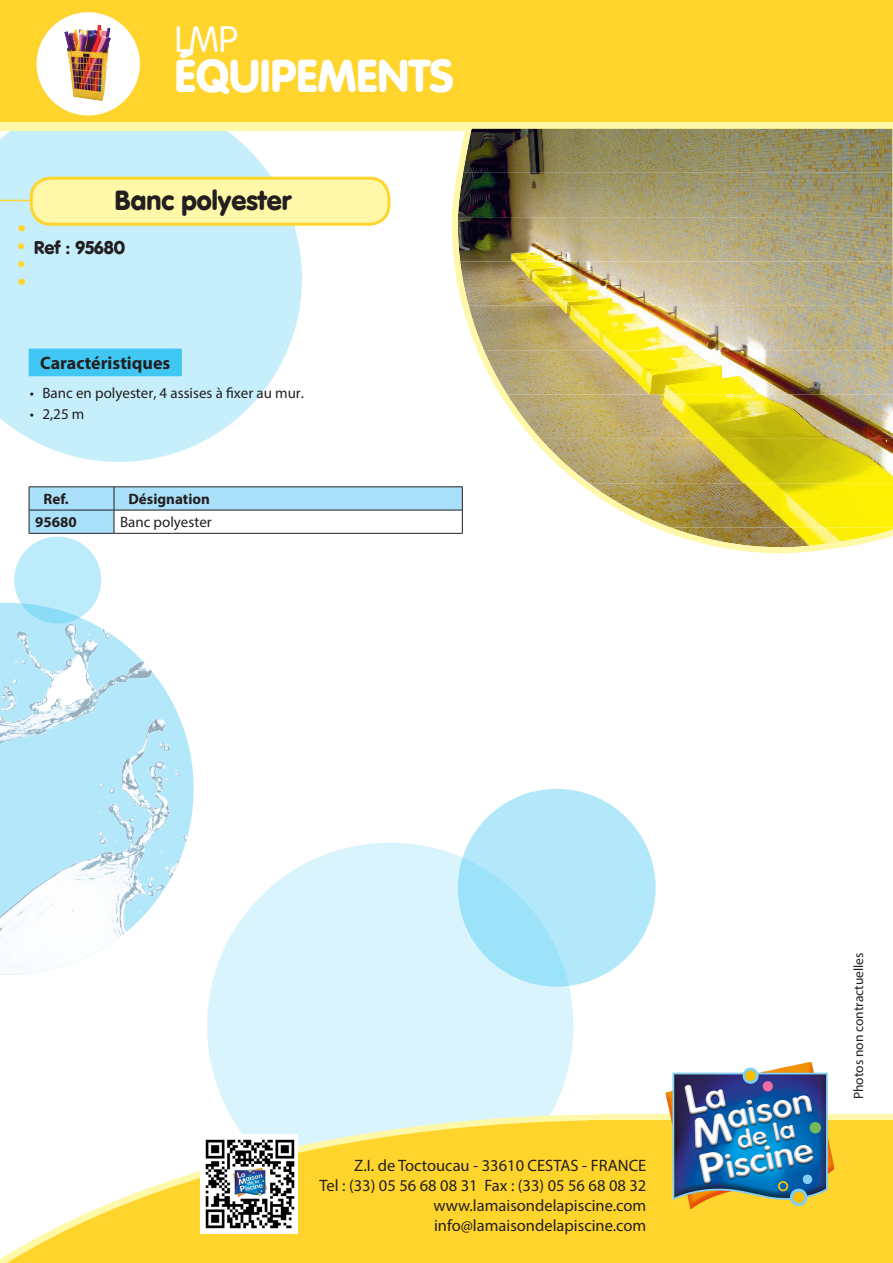
<style>
.page{position:relative;width:893px;height:1263px;background:#fff}
.page>*{position:absolute;margin:0;border:0;box-sizing:border-box;transform-origin:0 0}
.t1{font:900 45px "VAG Rounded LT";color:#fff}
.t2{font:300 36px "VAG Rounded LT";color:#fff}
.Descriptif_Vo_-_titr{font:900 27px "VAG Rounded LT";color:#231f20}
.Descriptif_Vo_-_titr-2{font:700 18px "Myriad Pro";color:#231f20}
.t3{font:900 18px "VAG Rounded LT";color:#231f20}
.t4{font:16.5px/19.8px "Myriad Pro";color:#231f20;text-align:right}
.Descriptif_Vo_-_txt{font:15px "Myriad Pro";color:#231f20}
.Descriptif_Vo_-_txt-2{font:700 15px "Myriad Pro";color:#231f20}
.t5{font:13.5px "Myriad Pro";color:#231f20}
</style>
<div class="page">
<svg style="left:0;top:131px;width:302px;height:331px;background:#cef0fa"></svg>
<div style="left:207px;top:843px;width:366px;height:366px;background:#d9f4fc;border-radius:50%"></div>
<svg style="left:458px;top:789px;width:198px;height:198px;background:#ade6f9"></svg>
<img style="left:0;top:611px;width:194px;height:364px">
<svg style="left:14px;top:536px;width:87px;height:87px;background:#b7e9fa"></svg>
<div style="left:0;top:43px;width:893px;height:88px;background:#fff8a8"></div>
<div style="left:0;top:0;width:893px;height:122px;background:#ffd42c"></div>
<svg style="left:0;top:1097px;width:661px;height:166px;fill:#ffd42c"></svg>
<div style="left:587px;top:1120px;width:306px;height:143px;background:#ffd42c"></div>
<div style="left:37px;top:12px;width:103px;height:103px;background:#fff;border-radius:50%"></div>
<img style="left:661px;top:1062px;width:178px;height:148px">
<div style="left:31px;top:178px;width:358px;height:46px;background:#fff8a8;border-radius:20px"></div>
<div style="left:30px;top:177px;width:360px;height:49px;border:3px solid #ffd42c;border-radius:20px"></div>
<hr style="left:0;top:200px;width:30px;height:1px;background:#ffd42c">
<img style="left:64px;top:25px;width:47px;height:76px">
<svg style="left:18px;top:246px;width:6px;height:27px"></svg>
<img style="left:201px;top:1135px;width:97px;height:98px">
<img style="left:451px;top:128px;width:442px;height:426px">
<svg style="left:27px;top:347px;width:156px;height:31px;background:#50cbf4"></svg>
<svg style="left:29px;top:486px;width:434px;height:48px"></svg>
<h2 class="t2" style="left:175px;top:19px;width:64px">LMP</h2>
<h1 class="t1" style="left:175px;top:49px;width:281px">ÉQUIPEMENTS</h1>
<p class="Descriptif_Vo_-_titr" style="left:115px;top:184px;width:178px">Banc polyester</p>
<p class="t3" style="left:34px;top:237px;width:93px">Ref : 95680</p>
<p class="Descriptif_Vo_-_titr-2" style="left:40px;top:351px;width:132px">Caractéristiques</p>
<p class="Descriptif_Vo_-_txt" style="left:30px;top:384px;width:276px">• Banc en polyester, 4 assises à fixer au mur.</p>
<p class="Descriptif_Vo_-_txt" style="left:30px;top:405px;width:56px">• 2,25 m</p>
<p class="Descriptif_Vo_-_txt-2" style="left:44px;top:489px;width:27px">Ref.</p>
<p class="Descriptif_Vo_-_txt-2" style="left:129px;top:489px;width:83px">Désignation</p>
<p class="Descriptif_Vo_-_txt-2" style="left:35px;top:512px;width:43px">95680</p>
<p class="Descriptif_Vo_-_txt" style="left:120px;top:513px;width:93px">Banc polyester</p>
<p class="t4" style="left:320px;top:1155px;width:328px">Z.I. de Toctoucau - 33610 CESTAS - FRANCE<br>Tel : (33) 05 56 68 08 31 Fax : (33) 05 56 68 08 32 www.lamaisondelapiscine.com info@lamaisondelapiscine.com</p>
<p class="t5" style="left:850px;top:1099px;width:148px;rotate:-90deg">Photos non contractuelles</p>
</div>
